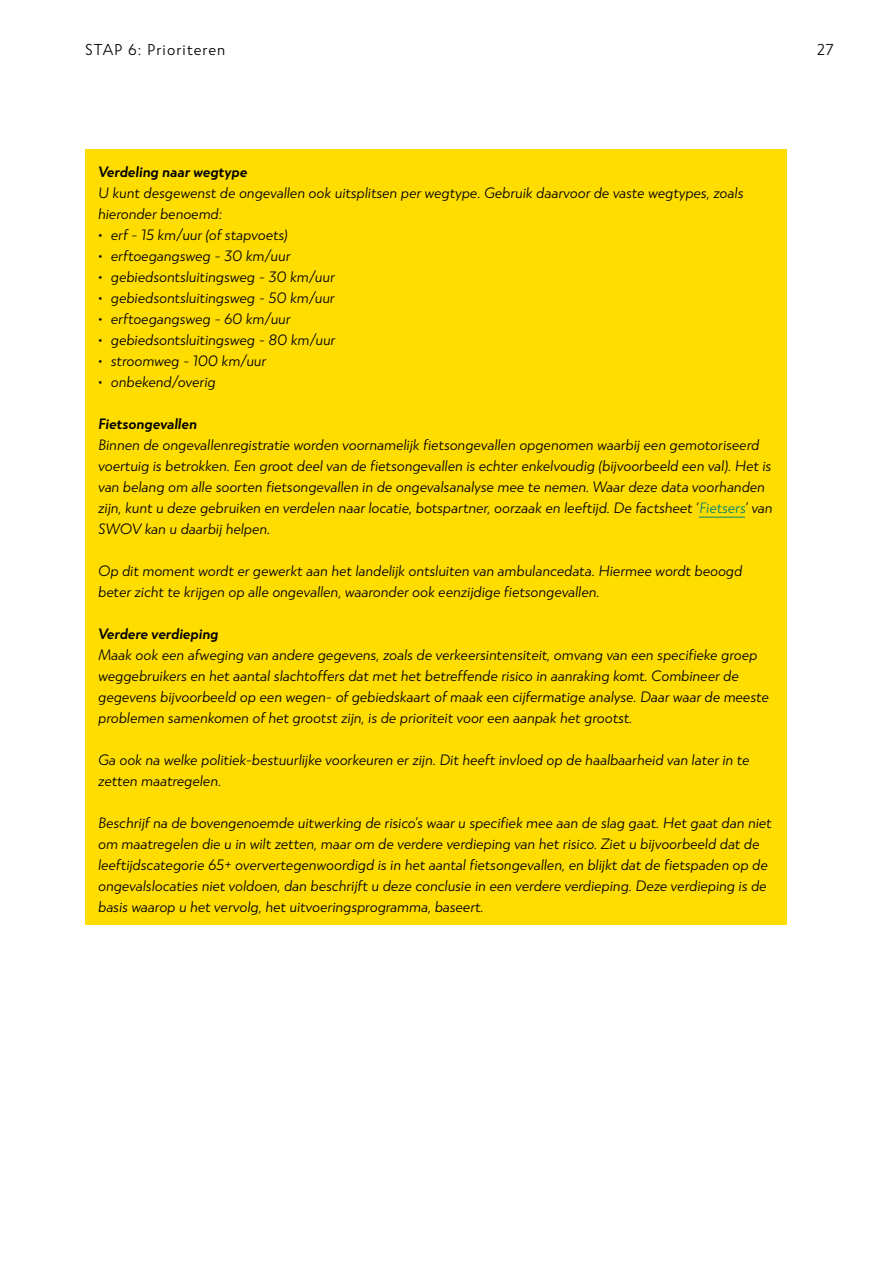
<style>
.page{position:relative;width:893px;height:1263px;background:#fff}
.page>*{position:absolute;margin:0;border:0;box-sizing:border-box;transform-origin:0 0}
.t1{font:300 15.75px "Atlan";letter-spacing:.07em;color:#000}
.BROOD_P{font:italic 300 15px/21px "Atlan";color:#000}
.BROOD_P-2{font:italic 600 15px "Atlan";color:#000}
.s1{font-style:normal}
.s2{color:#008470}
</style>
<div class="page">
<div style="left:85px;top:149px;width:702px;height:775px;background:#fd0"></div>
<hr style="left:699px;top:517px;width:46px;height:1px;background:#008470">
<p class="t1" style="left:85px;top:41px;width:142px">STAP 6: Prioriteren</p>
<p class="t1" style="left:817px;top:41px;width:18px">27</p>
<p class="BROOD_P-2" style="left:98px;top:163px;width:151px">Verdeling naar wegtype</p>
<p class="BROOD_P" style="left:98px;top:182px;width:647px">U kunt desgewenst de ongevallen ook uitsplitsen per wegtype. Gebruik daarvoor de vaste wegtypes, zoals hieronder benoemd:</p>
<p class="BROOD_P" style="left:98px;top:224px;width:191px"><span class="s1">•</span> erf - 15 km/uur (of stapvoets)</p>
<p class="BROOD_P" style="left:98px;top:245px;width:194px"><span class="s1">•</span> erftoegangsweg - 30 km/uur</p>
<p class="BROOD_P" style="left:98px;top:266px;width:238px"><span class="s1">•</span> gebiedsontsluitingsweg - 30 km/uur</p>
<p class="BROOD_P" style="left:98px;top:287px;width:238px"><span class="s1">•</span> gebiedsontsluitingsweg - 50 km/uur</p>
<p class="BROOD_P" style="left:98px;top:308px;width:194px"><span class="s1">•</span> erftoegangsweg - 60 km/uur</p>
<p class="BROOD_P" style="left:98px;top:329px;width:239px"><span class="s1">•</span> gebiedsontsluitingsweg - 80 km/uur</p>
<p class="BROOD_P" style="left:98px;top:350px;width:170px"><span class="s1">•</span> stroomweg - 100 km/uur</p>
<p class="BROOD_P" style="left:98px;top:371px;width:119px"><span class="s1">•</span> onbekend/overig</p>
<p class="BROOD_P-2" style="left:98px;top:415px;width:100px">Fietsongevallen</p>
<p class="BROOD_P" style="left:98px;top:434px;width:676px">Binnen de ongevallenregistratie worden voornamelijk fietsongevallen opgenomen waarbij een gemotoriseerd voertuig is betrokken. Een groot deel van de fietsongevallen is echter enkelvoudig (bijvoorbeeld een val). Het is van belang om alle soorten fietsongevallen in de ongevalsanalyse mee te nemen. Waar deze data voorhanden zijn, kunt u deze gebruiken en verdelen naar locatie, botspartner, oorzaak en leeftijd. De factsheet ‘<span class="s2">Fietsers</span>’ van SWOV kan u daarbij helpen.</p>
<p class="BROOD_P" style="left:98px;top:560px;width:646px">Op dit moment wordt er gewerkt aan het landelijk ontsluiten van ambulancedata. Hiermee wordt beoogd beter zicht te krijgen op alle ongevallen, waaronder ook eenzijdige fietsongevallen.</p>
<p class="BROOD_P-2" style="left:98px;top:625px;width:122px">Verdere verdieping</p>
<p class="BROOD_P" style="left:98px;top:644px;width:672px">Maak ook een afweging van andere gegevens, zoals de verkeersintensiteit, omvang van een specifieke groep weggebruikers en het aantal slachtoffers dat met het betreffende risico in aanraking komt. Combineer de gegevens bijvoorbeeld op een wegen- of gebiedskaart of maak een cijfermatige analyse. Daar waar de meeste problemen samenkomen of het grootst zijn, is de prioriteit voor een aanpak het grootst.</p>
<p class="BROOD_P" style="left:98px;top:749px;width:653px">Ga ook na welke politiek-bestuurlijke voorkeuren er zijn. Dit heeft invloed op de haalbaarheid van later in te zetten maatregelen.</p>
<p class="BROOD_P" style="left:98px;top:812px;width:675px">Beschrijf na de bovengenoemde uitwerking de risico’s waar u specifiek mee aan de slag gaat. Het gaat dan niet om maatregelen die u in wilt zetten, maar om de verdere verdieping van het risico. Ziet u bijvoorbeeld dat de leeftijdscategorie 65+ oververtegenwoordigd is in het aantal fietsongevallen, en blijkt dat de fietspaden op de ongevalslocaties niet voldoen, dan beschrijft u deze conclusie in een verdere verdieping. Deze verdieping is de basis waarop u het vervolg, het uitvoeringsprogramma, baseert.</p>
</div>
